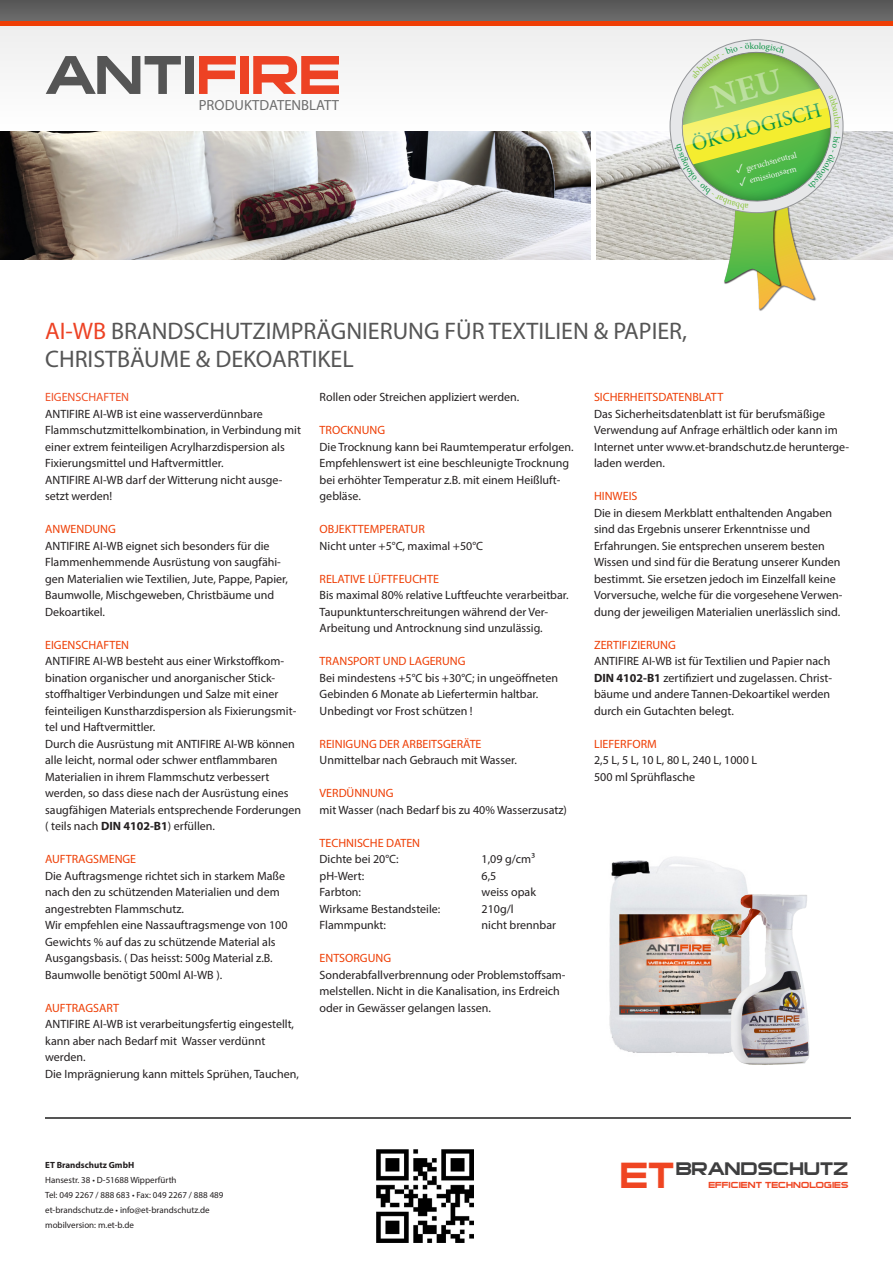
<style>
.page{position:relative;width:893px;height:1263px;background:#fff}
.page>*{position:absolute;margin:0;border:0;box-sizing:border-box;transform-origin:0 0}
.t1{font:52.5px "Sui Generis";color:#555}
.t2{font:35.25px "Sui Generis";color:#ef4522}
.t3{font:24px "Myriad Pro";color:#555}
.t4{font:21px "Minion Pro";color:#0d9344}
.t5{font:17.55px "Sui Generis";color:#3e3e3f}
.t6{font:14.7px "Myriad Pro";color:#6e6e6e}
.t7{font:12px/16.5px "Myriad Pro";color:#231f20}
.t8{font:12px "Myriad Pro";color:#ee3e05}
.t9{font:12px "Myriad Pro";color:#f04d22}
.t10{font:9.15px "Minion Pro";color:#0d9344}
.t11{font:9.15px "Minion Pro";color:#8bc63e}
.t12{font:9px "Myriad Pro";color:#231f20}
.t13{font:700 9px "Myriad Pro";color:#231f20}
.t14{font:8.7px "Minion Pro";color:#f2f3f4}
.t15{font:8.55px "Sui Generis";letter-spacing:.005em;color:#ef4522}
.s1{color:#ed4224}
.s2{font-size:12.3px}
.s3{font-weight:700}
</style>
<div class="page">
<div style="left:0;top:26px;width:893px;height:106px;background:#f6f6f6"></div>
<div style="left:0;top:0;width:893px;height:21px;background:#616161"></div>
<div style="left:0;top:21px;width:893px;height:5px;background:#ee3e05"></div>
<hr style="left:45px;top:1117px;width:805px;height:1px;background:#555">
<img style="left:376px;top:1149px;width:97px;height:94px">
<img style="left:0;top:132px;width:590px;height:127px">
<img style="left:596px;top:132px;width:297px;height:127px">
<img style="left:609px;top:857px;width:139px;height:197px">
<img style="left:726px;top:890px;width:84px;height:175px">
<svg style="left:674px;top:42px;width:167px;height:269px"></svg>
<p class="t1" style="left:45px;top:48px;width:297px">ANTI<span class="s1">FIRE</span></p>
<p class="t6" style="left:199px;top:96px;width:142px">PRODUKTDATENBLATT</p>
<p class="t10" style="left:754px;top:40px;width:6px">o</p>
<p class="t4" style="left:688px;top:131px;width:135px;rotate:-15deg">ÖKOLOGISCH</p>
<p class="t14" style="left:734px;top:165px;width:64px;rotate:-15deg"><span class="s2">✓</span> geruchsneutral</p>
<p class="t14" style="left:738px;top:178px;width:61px;rotate:-15deg"><span class="s2">✓</span> emissionsarm</p>
<p class="t11" style="left:844px;top:125px;width:5px;rotate:90deg">r</p>
<p class="t3" style="left:45px;top:316px;width:643px"><span class="s1">AI-WB</span> BRANDSCHUTZIMPRÄGNIERUNG FÜR TEXTILIEN &amp; PAPIER,</p>
<p class="t3" style="left:45px;top:345px;width:310px">CHRISTBÄUME &amp; DEKOARTIKEL</p>
<p class="t9" style="left:45px;top:390px;width:85px">EIGENSCHAFTEN</p>
<p class="t7" style="left:45px;top:405px;width:257px">ANTIFIRE AI-WB ist eine wasserverdünnbare Flammschutzmittelkombination, in Verbindung mit einer extrem feinteiligen Acrylharzdispersion als Fixierungsmittel und Haftvermittler.</p>
<p class="t7" style="left:45px;top:471px;width:239px">ANTIFIRE AI-WB darf der Witterung nicht ausge&shy;setzt werden!</p>
<p class="t8" style="left:45px;top:522px;width:72px">ANWENDUNG</p>
<p class="t7" style="left:45px;top:537px;width:244px">ANTIFIRE AI-WB eignet sich besonders für die Flammenhemmende Ausrüstung von saugfähi&shy;gen Materialien wie Textilien, Jute, Pappe, Papier, Baumwolle, Mischgeweben, Christbäume und Dekoartikel.</p>
<p class="t8" style="left:45px;top:637px;width:85px">EIGENSCHAFTEN</p>
<p class="t7" style="left:45px;top:653px;width:253px">ANTIFIRE AI-WB besteht aus einer Wirkstoffkom&shy;bination organischer und anorganischer Stick&shy;stoffhaltiger Verbindungen und Salze mit einer feinteiligen Kunstharzdispersion als Fixierungsmit&shy;tel und Haftvermittler.</p>
<p class="t7" style="left:45px;top:735px;width:257px">Durch die Ausrüstung mit ANTIFIRE AI-WB können alle leicht, normal oder schwer entflammbaren Materialien in ihrem Flammschutz verbessert werden, so dass diese nach der Ausrüstung eines saugfähigen Materials entsprechende Forderungen ( teils nach <span class="s3">DIN 4102-B1</span>) erfüllen.</p>
<p class="t8" style="left:45px;top:852px;width:93px">AUFTRAGSMENGE</p>
<p class="t7" style="left:45px;top:867px;width:241px">Die Auftragsmenge richtet sich in starkem Maße nach den zu schützenden Materialien und dem angestrebten Flammschutz.</p>
<p class="t7" style="left:45px;top:917px;width:244px">Wir empfehlen eine Nassauftragsmenge von 100<br>Gewichts % auf das zu schützende Material als Ausgangsbasis. ( Das heisst: 500g Material z.B.<br>Baumwolle benötigt 500ml AI-WB ).</p>
<p class="t8" style="left:45px;top:1000px;width:75px">AUFTRAGSART</p>
<p class="t7" style="left:45px;top:1016px;width:250px">ANTIFIRE AI-WB ist verarbeitungsfertig eingestellt, kann aber nach Bedarf mit Wasser verdünnt werden.</p>
<p class="t7" style="left:45px;top:1065px;width:255px">Die Imprägnierung kann mittels Sprühen, Tauchen,</p>
<p class="t7" style="left:320px;top:389px;width:201px">Rollen oder Streichen appliziert werden.</p>
<p class="t8" style="left:320px;top:423px;width:67px">TROCKNUNG</p>
<p class="t7" style="left:320px;top:438px;width:256px">Die Trocknung kann bei Raumtemperatur erfolgen.</p>
<p class="t7" style="left:320px;top:455px;width:251px">Empfehlenswert ist eine beschleunigte Trocknung bei erhöhter Temperatur z.B. mit einem Heißluft&shy;gebläse.</p>
<p class="t8" style="left:320px;top:522px;width:107px">OBJEKTTEMPERATUR</p>
<p class="t7" style="left:320px;top:537px;width:165px">Nicht unter +5°C, maximal +50°C</p>
<p class="t8" style="left:320px;top:571px;width:121px">RELATIVE LÜFTFEUCHTE</p>
<p class="t7" style="left:320px;top:587px;width:251px">Bis maximal 80% relative Luftfeuchte verarbeitbar.</p>
<p class="t7" style="left:320px;top:603px;width:230px">Taupunktunterschreitungen während der Ver-</p>
<p class="t7" style="left:320px;top:620px;width:225px">Arbeitung und Antrocknung sind unzulässig.</p>
<p class="t8" style="left:320px;top:654px;width:147px">TRANSPORT UND LAGERUNG</p>
<p class="t7" style="left:320px;top:669px;width:240px">Bei mindestens +5°C bis +30°C; in ungeöffneten<br>Gebinden 6 Monate ab Liefertermin haltbar.</p>
<p class="t7" style="left:320px;top:702px;width:155px">Unbedingt vor Frost schützen !</p>
<p class="t8" style="left:320px;top:736px;width:163px">REINIGUNG DER ARBEITSGERÄTE</p>
<p class="t7" style="left:320px;top:752px;width:199px">Unmittelbar nach Gebrauch mit Wasser.</p>
<p class="t8" style="left:320px;top:786px;width:76px">VERDÜNNUNG</p>
<p class="t7" style="left:320px;top:801px;width:249px">mit Wasser (nach Bedarf bis zu 40% Wasserzusatz)</p>
<p class="t8" style="left:320px;top:835px;width:102px">TECHNISCHE DATEN</p>
<p class="t7" style="left:320px;top:851px;width:81px">Dichte bei 20°C:</p>
<p class="t7" style="left:482px;top:851px;width:55px">1,09 g/cm³</p>
<p class="t7" style="left:320px;top:867px;width:46px">pH-Wert:</p>
<p class="t7" style="left:482px;top:867px;width:16px">6,5</p>
<p class="t7" style="left:320px;top:884px;width:43px">Farbton:</p>
<p class="t7" style="left:482px;top:884px;width:56px">weiss opak</p>
<p class="t7" style="left:320px;top:900px;width:122px">Wirksame Bestandsteile:</p>
<p class="t7" style="left:482px;top:900px;width:34px">210g/l</p>
<p class="t7" style="left:320px;top:917px;width:68px">Flammpunkt:</p>
<p class="t7" style="left:482px;top:917px;width:76px">nicht brennbar</p>
<p class="t8" style="left:320px;top:951px;width:73px">ENTSORGUNG</p>
<p class="t7" style="left:320px;top:966px;width:248px">Sonderabfallverbrennung oder Problemstoffsam&shy;melstellen. Nicht in die Kanalisation, ins Erdreich oder in Gewässer gelangen lassen.</p>
<p class="t8" style="left:594px;top:390px;width:131px">SICHERHEITSDATENBLATT</p>
<p class="t7" style="left:594px;top:405px;width:257px">Das Sicherheitsdatenblatt ist für berufsmäßige Verwendung auf Anfrage erhältlich oder kann im Internet unter www.et-brandschutz.de herunterge&shy;laden werden.</p>
<p class="t8" style="left:594px;top:489px;width:45px">HINWEIS</p>
<p class="t7" style="left:594px;top:504px;width:250px">Die in diesem Merkblatt enthaltenden Angaben sind das Ergebnis unserer Erkenntnisse und Erfahrungen. Sie entsprechen unserem besten Wissen und sind für die Beratung unserer Kunden bestimmt. Sie ersetzen jedoch im Einzelfall keine Vorversuche, welche für die vorgesehene Verwen&shy;dung der jeweiligen Materialien unerlässlich sind.</p>
<p class="t8" style="left:594px;top:637px;width:83px">ZERTIFIZIERUNG</p>
<p class="t7" style="left:594px;top:653px;width:240px">ANTIFIRE AI-WB ist für Textilien und Papier nach <span class="s3">DIN 4102-B1</span> zertifiziert und zugelassen. Christ&shy;bäume und andere Tannen-Dekoartikel werden durch ein Gutachten belegt.</p>
<p class="t8" style="left:594px;top:736px;width:64px">LIEFERFORM</p>
<p class="t7" style="left:594px;top:752px;width:165px">2,5 L, 5 L, 10 L, 80 L, 240 L, 1000 L</p>
<p class="t7" style="left:594px;top:768px;width:103px">500 ml Sprühflasche</p>
<p class="t13" style="left:45px;top:1159px;width:91px">ET Brandschutz GmbH</p>
<p class="t12" style="left:45px;top:1174px;width:133px">Hansestr. 38 • D-51688 Wipperfürth</p>
<p class="t12" style="left:45px;top:1189px;width:180px">Tel: 049 2267 / 888 683 • Fax: 049 2267 / 888 489</p>
<p class="t12" style="left:45px;top:1204px;width:166px">et-brandschutz.de • info@et-brandschutz.de</p>
<p class="t12" style="left:45px;top:1219px;width:90px">mobilversion: m.et-b.de</p>
<p class="t2" style="left:620px;top:1157px;width:56px">ET</p>
<p class="t5" style="left:676px;top:1160px;width:174px">BRANDSCHUTZ</p>
<p class="t15" style="left:708px;top:1180px;width:141px">EFFICIENT TECHNOLOGIES</p>
</div>
